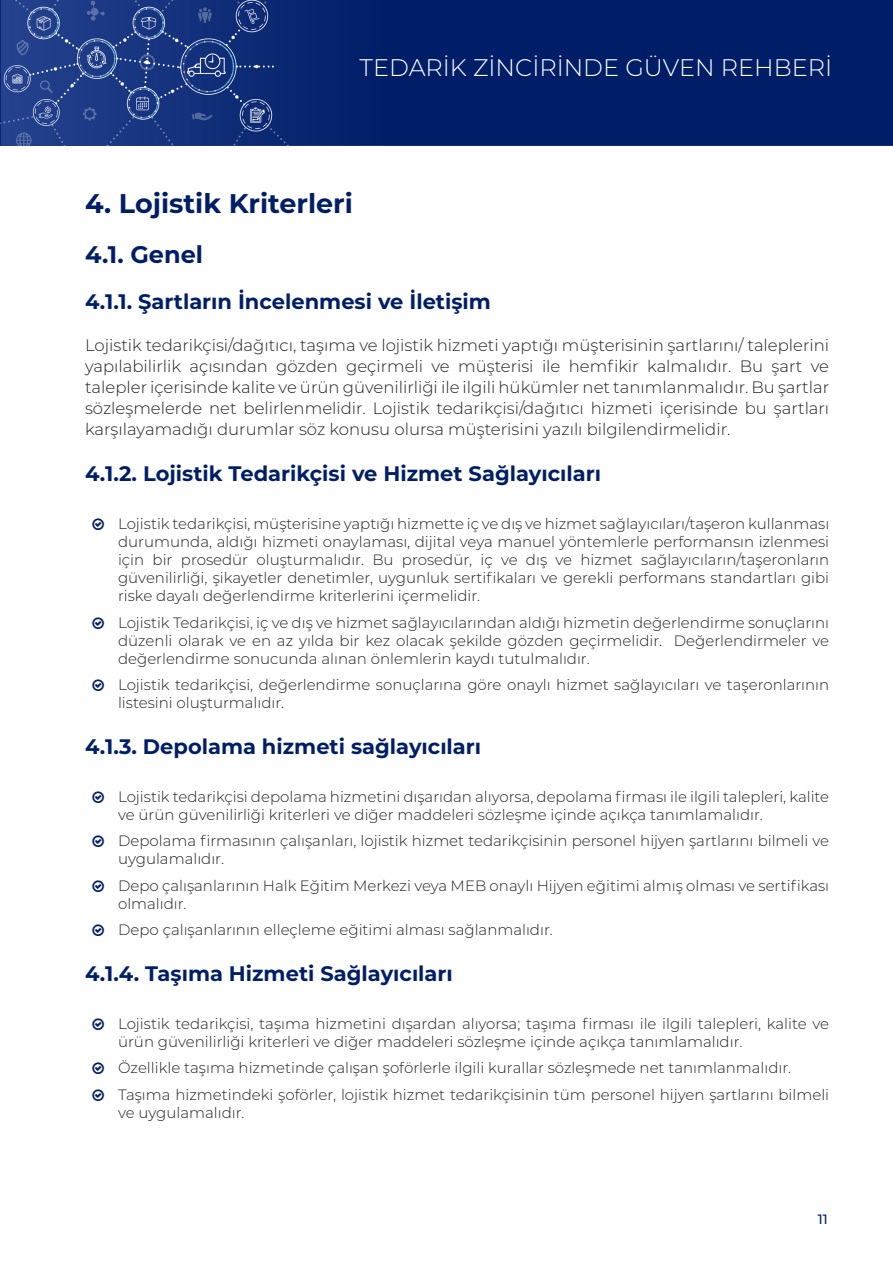
<style>
.page{position:relative;width:893px;height:1263px;background:#fff}
.page>*{position:absolute;margin:0;border:0;box-sizing:border-box;transform-origin:0 0}
._1_Title{font:700 27px "Montserrat";color:#001e68}
.t1{font:300 24px "Montserrat";color:#fff}
._1_1_Title{font:700 24px "Montserrat";color:#001e68}
._1_1_1_Title{font:700 21px "Montserrat";color:#001e68}
.t2{font:300 16.5px/21px "Montserrat";color:#231f20;text-align:justify}
.t3{font:300 15px/18px "Montserrat";color:#231f20}
.t4{font:500 13.5px "Montserrat";color:#001e68}
</style>
<div class="page">
<img style="left:0;top:0;width:893px;height:146px">
<h2 class="t1" style="left:360px;top:51px;width:474px">TEDARİK ZİNCİRİNDE GÜVEN REHBERİ</h2>
<p class="_1_Title" style="left:85px;top:184px;width:269px">4. Lojistik Kriterleri</p>
<p class="_1_1_Title" style="left:85px;top:237px;width:120px">4.1. Genel</p>
<p class="_1_1_1_Title" style="left:85px;top:287px;width:407px">4.1.1. Şartların İncelenmesi ve İletişim</p>
<p class="t2" style="left:85px;top:334px;width:746px">Lojistik tedarikçisi/dağıtıcı, taşıma ve lojistik hizmeti yaptığı müşterisinin şartlarını/ taleplerini yapılabilirlik açısından gözden geçirmeli ve müşterisi ile hemfikir kalmalıdır. Bu şart ve talepler içerisinde kalite ve ürün güvenilirliği ile ilgili hükümler net tanımlanmalıdır. Bu şartlar sözleşmelerde net belirlenmelidir. Lojistik tedarikçisi/dağıtıcı hizmeti içerisinde bu şartları karşılayamadığı durumlar söz konusu olursa müşterisini yazılı bilgilendirmelidir.</p>
<p class="_1_1_1_Title" style="left:85px;top:459px;width:517px">4.1.2. Lojistik Tedarikçisi ve Hizmet Sağlayıcıları</p>
<p class="t3" style="left:118px;top:514px;width:713px;text-align:justify">Lojistik tedarikçisi, müşterisine yaptığı hizmette iç ve dış ve hizmet sağlayıcıları/taşeron kullanması durumunda, aldığı hizmeti onaylaması, dijital veya manuel yöntemlerle performansın izlenmesi için bir prosedür oluşturmalıdır. Bu prosedür, iç ve dış ve hizmet sağlayıcıların/taşeronların güvenilirliği, şikayetler denetimler, uygunluk sertifikaları ve gerekli performans standartları gibi riske dayalı değerlendirme kriterlerini içermelidir.</p>
<p class="t3" style="left:118px;top:613px;width:713px;text-align:justify">Lojistik Tedarikçisi, iç ve dış ve hizmet sağlayıcılarından aldığı hizmetin değerlendirme sonuçlarını düzenli olarak ve en az yılda bir kez olacak şekilde gözden geçirmelidir. Değerlendirmeler ve değerlendirme sonucunda alınan önlemlerin kaydı tutulmalıdır.</p>
<p class="t3" style="left:118px;top:675px;width:713px">Lojistik tedarikçisi, değerlendirme sonuçlarına göre onaylı hizmet sağlayıcıları ve taşeronlarının listesini oluşturmalıdır.</p>
<p class="_1_1_1_Title" style="left:85px;top:732px;width:398px">4.1.3. Depolama hizmeti sağlayıcıları</p>
<p class="t3" style="left:118px;top:787px;width:713px">Lojistik tedarikçisi depolama hizmetini dışarıdan alıyorsa, depolama firması ile ilgili talepleri, kalite ve ürün güvenilirliği kriterleri ve diğer maddeleri sözleşme içinde açıkça tanımlamalıdır.</p>
<p class="t3" style="left:118px;top:831px;width:713px">Depolama firmasının çalışanları, lojistik hizmet tedarikçisinin personel hijyen şartlarını bilmeli ve uygulamalıdır.</p>
<p class="t3" style="left:118px;top:876px;width:713px">Depo çalışanlarının Halk Eğitim Merkezi veya MEB onaylı Hijyen eğitimi almış olması ve sertifikası olmalıdır.</p>
<p class="t3" style="left:118px;top:920px;width:436px">Depo çalışanlarının elleçleme eğitimi alması sağlanmalıdır.</p>
<p class="_1_1_1_Title" style="left:85px;top:959px;width:369px">4.1.4. Taşıma Hizmeti Sağlayıcıları</p>
<p class="t3" style="left:118px;top:1014px;width:713px">Lojistik tedarikçisi, taşıma hizmetini dışardan alıyorsa; taşıma firması ile ilgili talepleri, kalite ve ürün güvenilirliği kriterleri ve diğer maddeleri sözleşme içinde açıkça tanımlamalıdır.</p>
<p class="t3" style="left:118px;top:1059px;width:675px">Özellikle taşıma hizmetinde çalışan şoförlerle ilgili kurallar sözleşmede net tanımlanmalıdır.</p>
<p class="t3" style="left:118px;top:1085px;width:713px">Taşıma hizmetindeki şoförler, lojistik hizmet tedarikçisinin tüm personel hijyen şartlarını bilmeli ve uygulamalıdır.</p>
<p class="t4" style="left:818px;top:1209px;width:12px">11</p>
</div>
